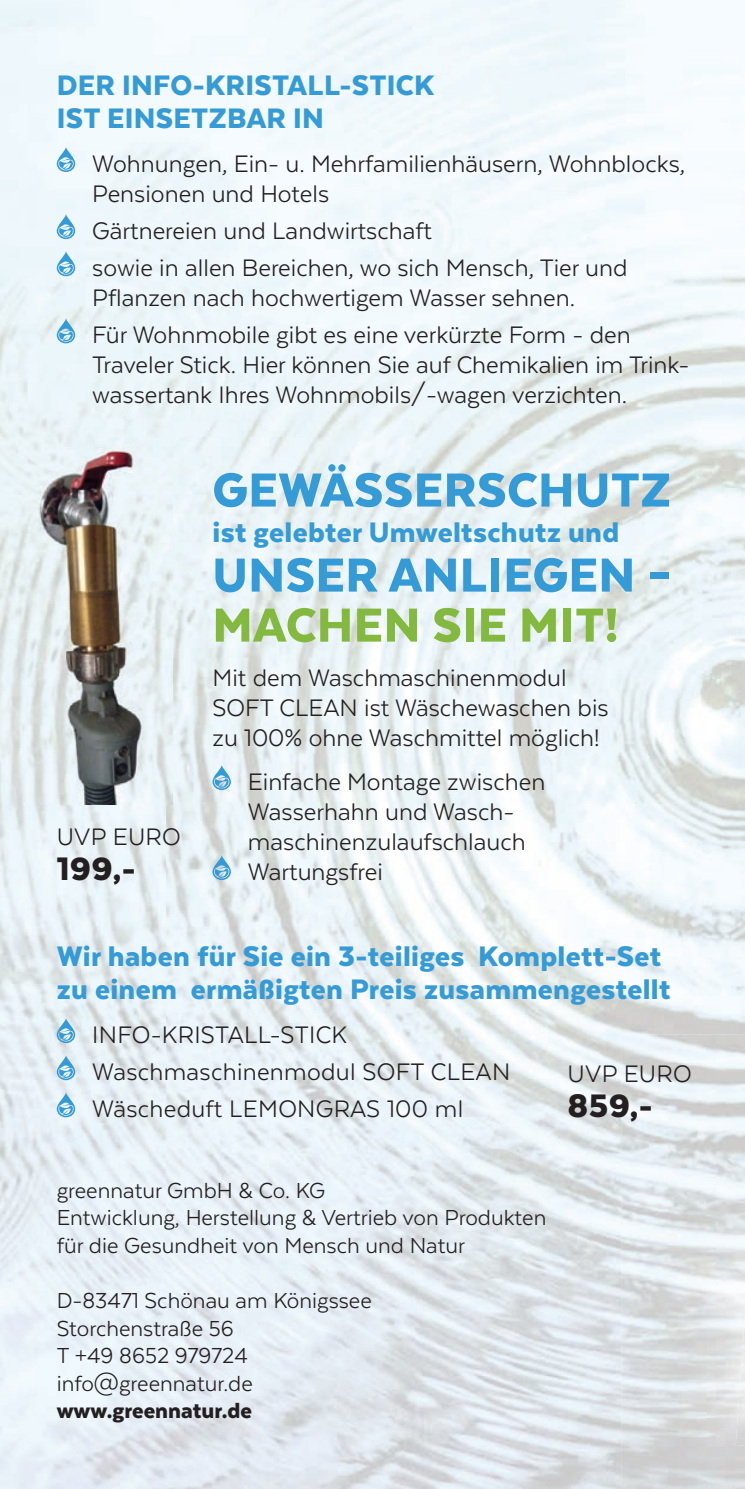
<style>
.page{position:relative;width:745px;height:1489px;background:#fff}
.page>*{position:absolute;margin:0;border:0;box-sizing:border-box;transform-origin:0 0}
.t1{font:900 55px "Texta";letter-spacing:.01em;color:#359bd6}
.t2{font:900 55px "Texta";letter-spacing:.01em;color:#83b93f}
.t3{font:900 37.5px "Texta";color:#231f20}
.t4{font:900 32.5px/32.5px "Texta";letter-spacing:.01em;color:#359bd6}
.t5{font:27.5px/30px "Texta";color:#231f20}
.t6{font:25px/27.5px "Texta";color:#231f20}
.t7{font:900 25px "Texta";color:#231f20}
</style>
<div class="page">
<img style="left:413px;top:0;width:331px;height:1050px">
<img style="left:0;top:804px;width:82px;height:684px">
<img style="left:166px;top:437px;width:248px;height:1051px">
<img style="left:82px;top:804px;width:84px;height:684px">
<svg style="left:212px;top:765px;width:19px;height:25px"></svg>
<svg style="left:212px;top:855px;width:19px;height:25px"></svg>
<img style="left:0;top:419px;width:172px;height:385px">
<svg style="left:57px;top:1018px;width:18px;height:25px"></svg>
<svg style="left:57px;top:1055px;width:18px;height:25px"></svg>
<svg style="left:57px;top:1092px;width:18px;height:25px"></svg>
<svg style="left:57px;top:147px;width:18px;height:25px"></svg>
<svg style="left:57px;top:214px;width:18px;height:25px"></svg>
<svg style="left:57px;top:251px;width:18px;height:25px"></svg>
<svg style="left:57px;top:318px;width:18px;height:25px"></svg>
<img style="left:735px;top:1313px;width:9px;height:132px">
<p class="t4" style="left:57px;top:69px;width:379px">DER INFO-KRISTALL-STICK<br>IST EINSETZBAR IN</p>
<p class="t5" style="left:92px;top:148px;width:594px">Wohnungen, Ein- u. Mehrfamilienhäusern, Wohnblocks,<br>Pensionen und Hotels</p>
<p class="t5" style="left:92px;top:212px;width:536px;line-height:37px">Gärtnereien und Landwirtschaft<br>sowie in allen Bereichen, wo sich Mensch, Tier und</p>
<p class="t5" style="left:92px;top:279px;width:539px;line-height:37px">Pflanzen nach hochwertigem Wasser sehnen.<br>Für Wohnmobile gibt es eine verkürzte Form - den</p>
<p class="t5" style="left:92px;top:350px;width:598px">Traveler Stick. Hier können Sie auf Chemikalien im Trink&shy;wassertank Ihres Wohnmobils/-wagen verzichten.</p>
<p class="t5" style="left:57px;top:821px;width:126px">UVP EURO</p>
<h2 class="t3" style="left:57px;top:849px;width:80px">199,-</h2>
<h1 class="t1" style="left:212px;top:461px;width:459px">GEWÄSSERSCHUTZ</h1>
<p class="t4" style="left:212px;top:515px;width:408px">ist gelebter Umweltschutz und</p>
<h1 class="t1" style="left:212px;top:546px;width:460px">UNSER ANLIEGEN –</h1>
<h1 class="t2" style="left:212px;top:596px;width:407px">MACHEN SIE MIT!</h1>
<p class="t5" style="left:212px;top:662px;width:397px">Mit dem Waschmaschinenmodul<br>SOFT CLEAN ist Wäschewaschen bis zu 100% ohne Waschmittel möglich!</p>
<p class="t5" style="left:248px;top:766px;width:299px">Einfache Montage zwischen<br>Wasserhahn und Wasch&shy;maschinenzulaufschlauch<br>Wartungsfrei</p>
<p class="t4" style="left:57px;top:939px;width:615px">Wir haben für Sie ein 3-teiliges Komplett-Set zu einem ermäßigten Preis zusammengestellt</p>
<p class="t5" style="left:92px;top:1016px;width:419px;line-height:37px">INFO-KRISTALL-STICK<br>Waschmaschinenmodul SOFT CLEAN<br>Wäscheduft LEMONGRAS 100 ml</p>
<p class="t5" style="left:567px;top:1058px;width:126px">UVP EURO</p>
<h2 class="t3" style="left:567px;top:1086px;width:87px">859,-</h2>
<p class="t6" style="left:57px;top:1176px;width:491px">greennatur GmbH &amp; Co. KG<br>Entwicklung, Herstellung &amp; Vertrieb von Produkten für die Gesundheit von Mensch und Natur</p>
<p class="t6" style="left:57px;top:1286px;width:316px">D-83471 Schönau am Königssee<br>Storchenstraße 56<br>T +49 8652 979724 info@greennatur.de</p>
<p class="t7" style="left:57px;top:1397px;width:196px">www.greennatur.de</p>
</div>
